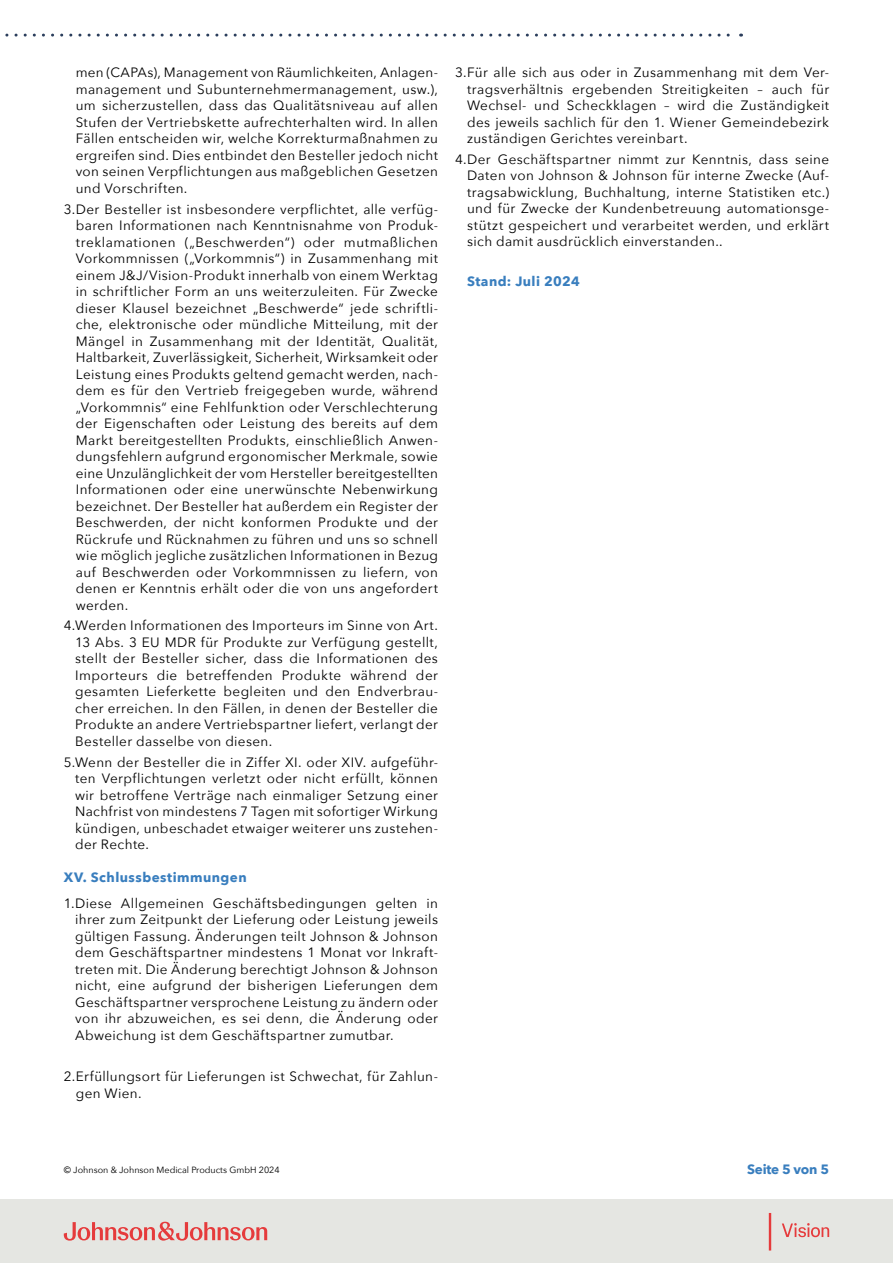
<style>
.page{position:relative;width:893px;height:1263px;background:#fff}
.page>*{position:absolute;margin:0;border:0;box-sizing:border-box;transform-origin:0 0}
.t1{font:13.5px/16.5px "Avenir Next";letter-spacing:.025em;color:#000;text-align:justify}
.t2{font:700 13.5px "Avenir Next";letter-spacing:.03em;color:#397ebe}
.t3{font:700 13.5px "Avenir Next";letter-spacing:-.02em;color:#397ebe}
.t4{font:9px "Avenir Next";color:#000}
</style>
<div class="page">
<div style="left:0;top:1199px;width:893px;height:64px;background:#e5e6e2"></div>
<svg style="left:5px;top:34px;width:737px;height:3px"></svg>
<svg style="left:782px;top:1223px;width:47px;height:14px"></svg>
<hr style="left:769px;top:1213px;width:2px;height:37px;background:#e53b3c">
<svg style="left:64px;top:1222px;width:203px;height:18px"></svg>
<p class="t1" style="left:76px;top:64px;width:364px">men (CAPAs), Management von Räumlichkeiten, Anlagen&shy;management und Subunternehmermanagement, usw.), um sicherzustellen, dass das Qualitätsniveau auf allen Stufen der Vertriebskette aufrechterhalten wird. In allen Fällen entscheiden wir, welche Korrekturmaßnahmen zu ergreifen sind. Dies entbindet den Besteller jedoch nicht von seinen Verpflichtungen aus maßgeblichen Gesetzen und Vorschriften.</p>
<p class="t1" style="left:76px;top:200px;width:364px;text-indent:-12px">3.Der Besteller ist insbesondere verpflichtet, alle verfüg&shy;baren Informationen nach Kenntnisnahme von Produk&shy;treklamationen („Beschwerden“) oder mutmaßlichen Vorkommnissen („Vorkommnis“) in Zusammenhang mit einem J&amp;J/Vision-Produkt innerhalb von einem Werktag in schriftlicher Form an uns weiterzuleiten. Für Zwecke dieser Klausel bezeichnet „Beschwerde“ jede schriftli&shy;che, elektronische oder mündliche Mitteilung, mit der Mängel in Zusammenhang mit der Identität, Qualität, Haltbarkeit, Zuverlässigkeit, Sicherheit, Wirksamkeit oder Leistung eines Produkts geltend gemacht werden, nach&shy;dem es für den Vertrieb freigegeben wurde, während „Vorkommnis“ eine Fehlfunktion oder Verschlechterung der Eigenschaften oder Leistung des bereits auf dem Markt bereitgestellten Produkts, einschließlich Anwen&shy;dungsfehlern aufgrund ergonomischer Merkmale, sowie eine Unzulänglichkeit der vom Hersteller bereitgestellten Informationen oder eine unerwünschte Nebenwirkung bezeichnet. Der Besteller hat außerdem ein Register der Beschwerden, der nicht konformen Produkte und der Rückrufe und Rücknahmen zu führen und uns so schnell wie möglich jegliche zusätzlichen Informationen in Bezug auf Beschwerden oder Vorkommnissen zu liefern, von denen er Kenntnis erhält oder die von uns angefordert werden.</p>
<p class="t1" style="left:75px;top:617px;width:364px;text-indent:-11px">4.Werden Informationen des Importeurs im Sinne von Art.<br>13 Abs. 3 EU MDR für Produkte zur Verfügung gestellt, stellt der Besteller sicher, dass die Informationen des Importeurs die betreffenden Produkte während der gesamten Lieferkette begleiten und den Endverbrau&shy;cher erreichen. In den Fällen, in denen der Besteller die Produkte an andere Vertriebspartner liefert, verlangt der Besteller dasselbe von diesen.</p>
<p class="t1" style="left:75px;top:753px;width:364px;text-indent:-11px">5.Wenn der Besteller die in Ziffer XI. oder XIV. aufgeführ&shy;ten Verpflichtungen verletzt oder nicht erfüllt, können wir betroffene Verträge nach einmaliger Setzung einer Nachfrist von mindestens 7 Tagen mit sofortiger Wirkung kündigen, unbeschadet etwaiger weiterer uns zustehen&shy;der Rechte.</p>
<p class="t2" style="left:64px;top:865px;width:184px">XV. Schlussbestimmungen</p>
<p class="t1" style="left:75px;top:894px;width:364px;text-indent:-11px">1.Diese Allgemeinen Geschäftsbedingungen gelten in ihrer zum Zeitpunkt der Lieferung oder Leistung jeweils gültigen Fassung. Änderungen teilt Johnson &amp; Johnson dem Geschäftspartner mindestens 1 Monat vor Inkraft&shy;treten mit. Die Änderung berechtigt Johnson &amp; Johnson nicht, eine aufgrund der bisherigen Lieferungen dem Geschäftspartner versprochene Leistung zu ändern oder von ihr abzuweichen, es sei denn, die Änderung oder Abweichung ist dem Geschäftspartner zumutbar.</p>
<p class="t1" style="left:76px;top:1067px;width:364px;text-indent:-12px">2.Erfüllungsort für Lieferungen ist Schwechat, für Zahlun&shy;gen Wien.</p>
<p class="t1" style="left:467px;top:64px;width:364px;text-indent:-12px">3.Für alle sich aus oder in Zusammenhang mit dem Ver&shy;tragsverhältnis ergebenden Streitigkeiten – auch für Wechsel- und Scheckklagen – wird die Zuständigkeit des jeweils sachlich für den 1. Wiener Gemeindebezirk zuständigen Gerichtes vereinbart.</p>
<p class="t1" style="left:467px;top:150px;width:364px;text-indent:-12px">4.Der Geschäftspartner nimmt zur Kenntnis, dass seine Daten von Johnson &amp; Johnson für interne Zwecke (Auf&shy;tragsabwicklung, Buchhaltung, interne Statistiken etc.) und für Zwecke der Kundenbetreuung automationsge&shy;stützt gespeichert und verarbeitet werden, und erklärt sich damit ausdrücklich einverstanden..</p>
<p class="t2" style="left:467px;top:269px;width:114px">Stand: Juli 2024</p>
<p class="t4" style="left:64px;top:1162px;width:217px">© Johnson &amp; Johnson Medical Products GmbH 2024</p>
<p class="t3" style="left:747px;top:1157px;width:83px">Seite 5 von 5</p>
</div>
